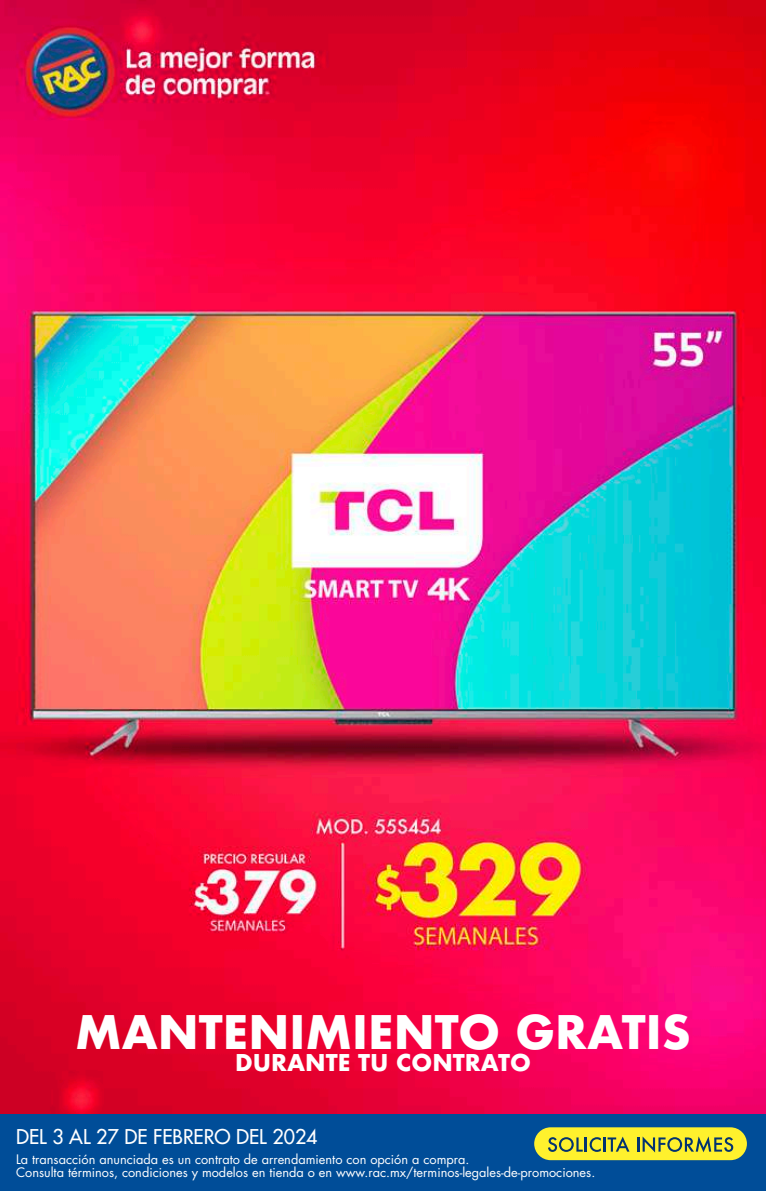
<style>
.page{position:relative;width:766px;height:1191px;background:#fff}
.page>*{position:absolute;margin:0;border:0;box-sizing:border-box;transform-origin:0 0}
.t1{font:700 45px "Futura";color:#fff}
.t2{font:700 22.5px "Futura";color:#fff}
.t3{font:500 19.8px "Futura Std";color:#fff}
.t4{font:12.75px/13.5px "Futura Std";color:#fff}
</style>
<div class="page">
<img style="left:0;top:0;width:765px;height:1114px">
<div style="left:0;top:1114px;width:765px;height:77px;background:#004d98"></div>
<div style="left:534px;top:1127px;width:212px;height:33px;background:#fff12d;border-radius:16px"></div>
<svg style="left:548px;top:1136px;width:81px;height:15px"></svg>
<svg style="left:637px;top:1136px;width:96px;height:16px"></svg>
<h1 class="t1" style="left:75px;top:999px;width:617px">MANTENIMIENTO GRATIS</h1>
<h2 class="t2" style="left:235px;top:1046px;width:297px">DURANTE TU CONTRATO</h2>
<h3 class="t3" style="left:16px;top:1124px;width:303px">DEL 3 AL 27 DE FEBRERO DEL 2024</h3>
<p class="t4" style="left:16px;top:1152px;width:580px">La transacción anunciada es un contrato de arrendamiento con opción a compra.<br>Consulta términos, condiciones y modelos en tienda o en www.rac.mx/terminos-legales-de-promociones.</p>
</div>
